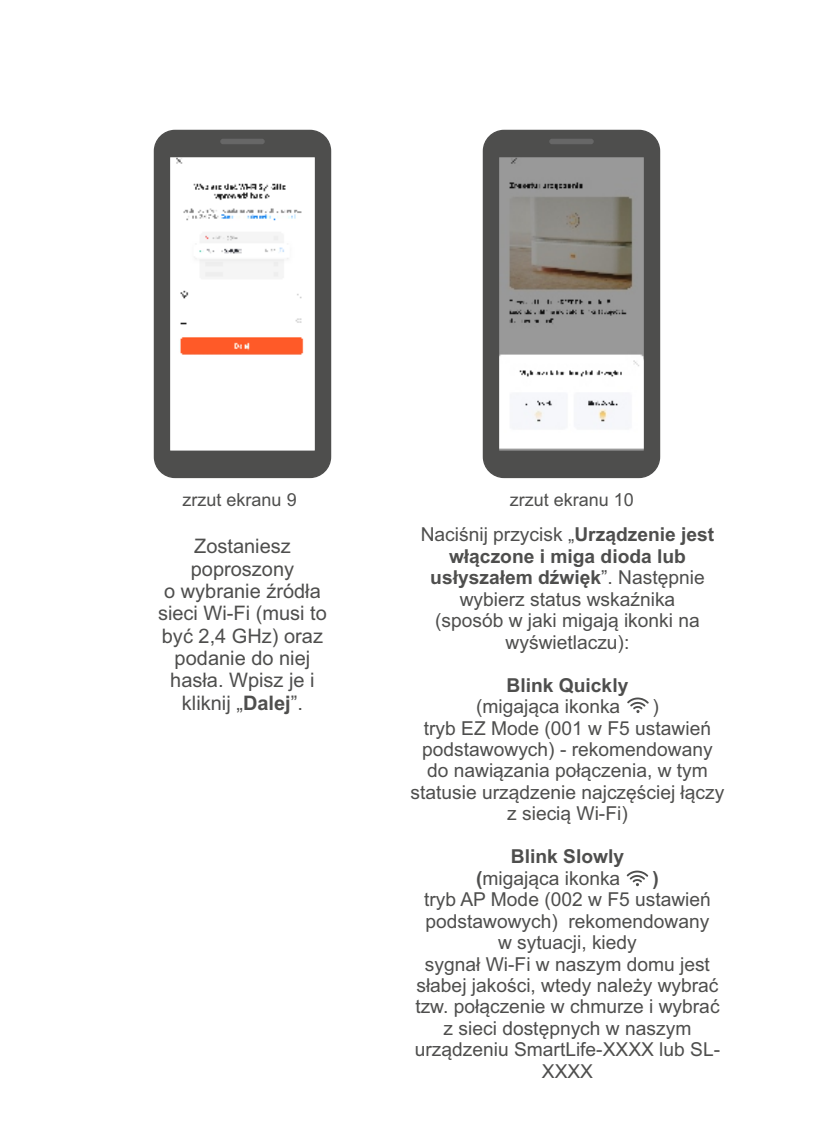
<style>
.page{position:relative;width:814px;height:1134px;background:#fff}
.page>*{position:absolute;margin:0;border:0;box-sizing:border-box;transform-origin:0 0}
.t1{font:20px/22.4px "Arial";color:#4e4e4d;text-align:center}
.t2{font:19.2px/21.6px "Arial";color:#4e4e4d;text-align:center}
.t3{font:700 19.2px "Arial";color:#4e4e4d}
.t4{font:18px "Arial";color:#4e4e4d}
.s1{font-weight:700}
</style>
<div class="page">
<div style="left:154px;top:130px;width:177px;height:348px;background:#4e4e4d;border:1px solid #4e4e4d;border-radius:21px"></div>
<div style="left:220px;top:139px;width:45px;height:5px;background:#676767;border:1px solid #676767;border-radius:2px"></div>
<img style="left:171px;top:158px;width:143px;height:292px">
<svg style="left:281px;top:160px;width:5px;height:7px"></svg>
<div style="left:168px;top:155px;width:149px;height:298px;border:2px solid #4e4e4d"></div>
<svg style="left:191px;top:291px;width:36px;height:15px"></svg>
<svg style="left:191px;top:314px;width:71px;height:17px"></svg>
<div style="left:482px;top:130px;width:178px;height:348px;background:#4e4e4d;border:1px solid #4e4e4d;border-radius:21px"></div>
<div style="left:549px;top:139px;width:44px;height:5px;background:#676767;border:1px solid #676767;border-radius:2px"></div>
<svg style="left:500px;top:158px;width:142px;height:292px;background:#afaeab"></svg>
<div style="left:497px;top:155px;width:148px;height:298px;border:2px solid #4e4e4d"></div>
<svg style="left:627px;top:697px;width:21px;height:16px"></svg>
<svg style="left:626px;top:871px;width:22px;height:15px"></svg>
<p class="t4" style="left:182px;top:493px;width:116px">zrzut ekranu 9</p>
<p class="t4" style="left:509px;top:493px;width:126px">zrzut ekranu 10</p>
<p class="t1" style="left:158px;top:537px;width:170px">Zostaniesz poproszony<br>o wybranie źródła sieci Wi-Fi (musi to być 2,4 GHz) oraz podanie do niej hasła. Wpisz je i kliknij „<span class="s1">Dalej</span>”.</p>
<p class="t2" style="left:420px;top:526px;width:295px">Naciśnij przycisk „<span class="s1">Urządzenie jest włączone i miga dioda lub usłyszałem dźwięk</span>”. Następnie wybierz status wskaźnika<br>(sposób w jaki migają ikonki na wyświetlaczu):</p>
<p class="t3" style="left:506px;top:678px;width:123px">Blink Quickly</p>
<p class="t2" style="left:476px;top:697px;width:146px">(migająca ikonka</p>
<p class="t2" style="left:652px;top:697px;width:8px">)</p>
<p class="t2" style="left:410px;top:719px;width:315px">tryb EZ Mode (001 w F5 ustawień podstawowych) - rekomendowany do nawiązania połączenia, w tym statusie urządzenie najczęściej łączy z siecią Wi-Fi)</p>
<p class="t2" style="left:476px;top:847px;width:149px;text-align:right"><span class="s1">Blink Slowly (</span>migająca ikonka</p>
<p class="t3" style="left:652px;top:871px;width:8px">)</p>
<p class="t2" style="left:424px;top:890px;width:288px">tryb AP Mode (002 w F5 ustawień podstawowych) rekomendowany w sytuacji, kiedy</p>
<p class="t2" style="left:415px;top:955px;width:307px">sygnał Wi-Fi w naszym domu jest słabej jakości, wtedy należy wybrać tzw. połączenie w chmurze i wybrać z sieci dostępnych w naszym urządzeniu SmartLife-XXXX lub SL-<br>XXXX</p>
</div>
